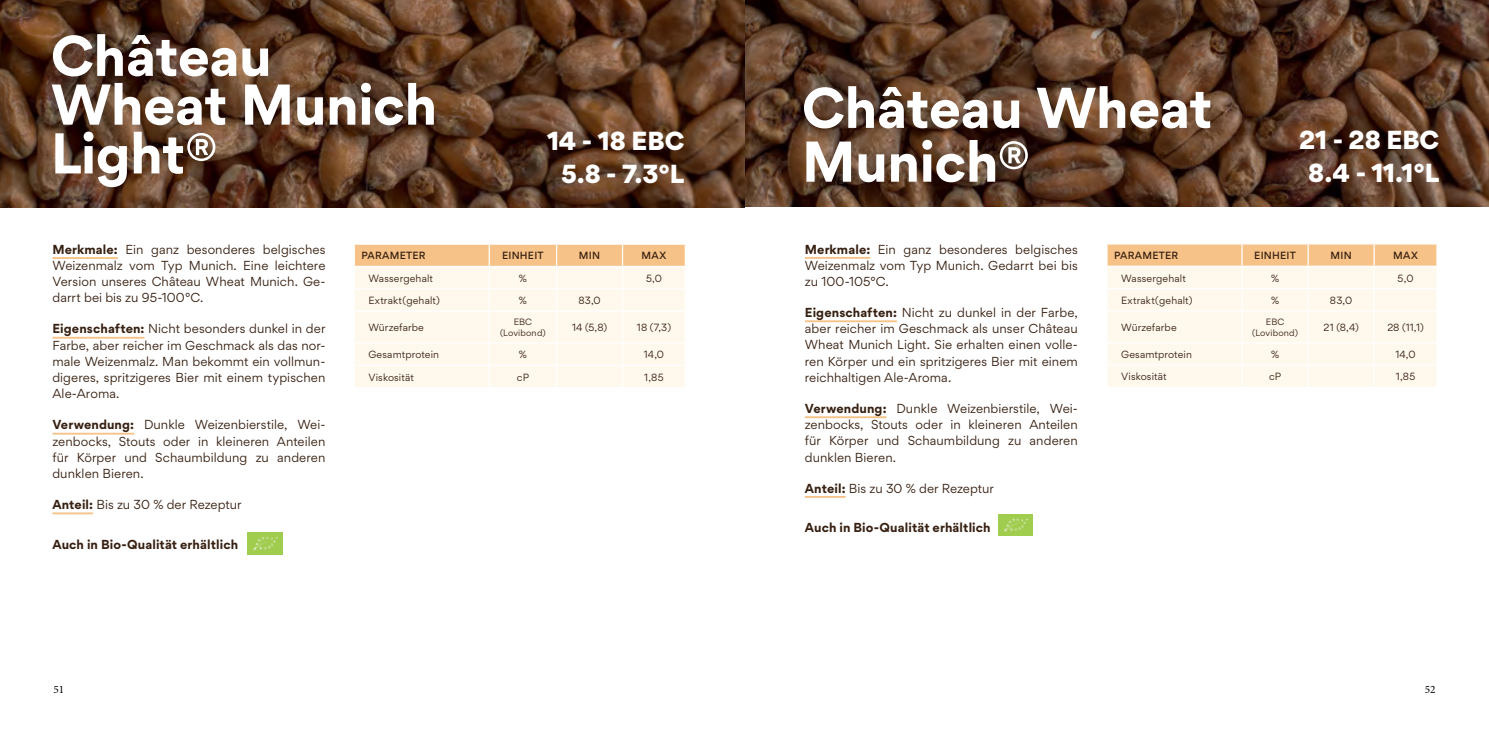
<style>
.page{position:relative;width:1489px;height:745px;background:#fff}
.page>*{position:absolute;margin:0;border:0;box-sizing:border-box;transform-origin:0 0}
.t1{font:700 55px/48.8px "Gordita";letter-spacing:-.01em;color:#fff}
.t2{font:900 25px/32.5px "Gordita";color:#fff;text-align:center}
.t3{font:12.5px/16.2px "Gordita";letter-spacing:.005em;color:#372011;text-align:justify}
.t4{font:700 12.5px "Gordita";letter-spacing:.01em;color:#372011}
.t5{font:11.25px "Minion Pro";color:#000}
.t6{font:10px "Gordita";letter-spacing:.015em;color:#372011}
.t7{font:500 10px "Gordita";letter-spacing:.02em;color:#372011}
.t8{font:8.75px/10.5px "Gordita";letter-spacing:.02em;color:#372011;text-align:center}
.s1{font-weight:700}
</style>
<div class="page">
<img style="left:0;top:0;width:1488px;height:207px">
<svg style="left:1107px;top:244px;width:330px;height:143px;background:#fdf0df"></svg>
<hr style="left:1373px;top:386px;width:64px;height:2px;background:#fff">
<hr style="left:804px;top:257px;width:66px;height:2px;background:#f6c287">
<hr style="left:804px;top:320px;width:92px;height:2px;background:#f6c287">
<hr style="left:804px;top:416px;width:82px;height:2px;background:#f6c287">
<hr style="left:804px;top:495px;width:41px;height:2px;background:#f6c287">
<img style="left:998px;top:514px;width:34px;height:21px">
<svg style="left:354px;top:244px;width:331px;height:143px;background:#fdf0df"></svg>
<hr style="left:52px;top:257px;width:66px;height:2px;background:#f6c287">
<hr style="left:52px;top:336px;width:92px;height:2px;background:#f6c287">
<hr style="left:52px;top:432px;width:82px;height:2px;background:#f6c287">
<hr style="left:52px;top:512px;width:41px;height:2px;background:#f6c287">
<img style="left:248px;top:532px;width:34px;height:21px">
<h1 class="t1" style="left:51px;top:31px;width:388px">Château<br>Wheat Munich<br>Light®</h1>
<h2 class="t2" style="left:547px;top:124px;width:139px">14 - 18 EBC<br>5.8 - 7.3°L</h2>
<p class="t3" style="left:52px;top:241px;width:274px"><span class="s1">Merkmale:</span> Ein ganz besonderes belgisches Weizenmalz vom Typ Munich. Eine leichtere Version unseres Château Wheat Munich. Ge&shy;darrt bei bis zu 95-100°C.</p>
<p class="t3" style="left:52px;top:320px;width:274px"><span class="s1">Eigenschaften:</span> Nicht besonders dunkel in der Farbe, aber reicher im Geschmack als das nor&shy;male Weizenmalz. Man bekommt ein vollmun&shy;digeres, spritzigeres Bier mit einem typischen Ale-Aroma.</p>
<p class="t3" style="left:52px;top:416px;width:274px"><span class="s1">Verwendung:</span> Dunkle Weizenbierstile, Wei&shy;zenbocks, Stouts oder in kleineren Anteilen für Körper und Schaumbildung zu anderen dunklen Bieren.</p>
<p class="t3" style="left:52px;top:496px;width:191px"><span class="s1">Anteil:</span> Bis zu 30 % der Rezeptur</p>
<p class="t4" style="left:52px;top:534px;width:187px">Auch in Bio-Qualität erhältlich</p>
<p class="t7" style="left:361px;top:249px;width:66px">PARAMETER</p>
<p class="t7" style="left:502px;top:249px;width:43px">EINHEIT</p>
<p class="t7" style="left:579px;top:249px;width:23px">MIN</p>
<p class="t7" style="left:641px;top:249px;width:26px">MAX</p>
<p class="t6" style="left:368px;top:271px;width:66px">Wassergehalt</p>
<p class="t6" style="left:519px;top:271px;width:10px">%</p>
<p class="t6" style="left:646px;top:271px;width:17px">5,0</p>
<p class="t6" style="left:368px;top:293px;width:73px">Extrakt(gehalt)</p>
<p class="t6" style="left:519px;top:293px;width:10px">%</p>
<p class="t6" style="left:578px;top:293px;width:24px">83,0</p>
<p class="t6" style="left:368px;top:320px;width:57px">Würzefarbe</p>
<p class="t8" style="left:500px;top:316px;width:47px">EBC (Lovibond)</p>
<p class="t6" style="left:572px;top:320px;width:36px">14 (5,8)</p>
<p class="t6" style="left:637px;top:320px;width:36px">18 (7,3)</p>
<p class="t6" style="left:368px;top:347px;width:72px">Gesamtprotein</p>
<p class="t6" style="left:519px;top:347px;width:10px">%</p>
<p class="t6" style="left:643px;top:347px;width:22px">14,0</p>
<p class="t6" style="left:368px;top:370px;width:47px">Viskosität</p>
<p class="t6" style="left:517px;top:370px;width:14px">cP</p>
<p class="t6" style="left:644px;top:370px;width:21px">1,85</p>
<h1 class="t1" style="left:801px;top:80px;width:412px;line-height:53.8px">Château Wheat<br>Munich®</h1>
<h2 class="t2" style="left:1298px;top:123px;width:142px">21 - 28 EBC<br>8.4 - 11.1°L</h2>
<p class="t3" style="left:804px;top:240px;width:274px"><span class="s1">Merkmale:</span> Ein ganz besonderes belgisches Weizenmalz vom Typ Munich. Gedarrt bei bis zu 100-105°C.</p>
<p class="t3" style="left:804px;top:304px;width:274px"><span class="s1">Eigenschaften:</span> Nicht zu dunkel in der Farbe, aber reicher im Geschmack als unser Château Wheat Munich Light. Sie erhalten einen volle&shy;ren Körper und ein spritzigeres Bier mit einem reichhaltigen Ale-Aroma.</p>
<p class="t3" style="left:804px;top:400px;width:274px"><span class="s1">Verwendung:</span> Dunkle Weizenbierstile, Wei&shy;zenbocks, Stouts oder in kleineren Anteilen für Körper und Schaumbildung zu anderen dunklen Bieren.</p>
<p class="t3" style="left:804px;top:479px;width:191px"><span class="s1">Anteil:</span> Bis zu 30 % der Rezeptur</p>
<p class="t4" style="left:804px;top:518px;width:187px">Auch in Bio-Qualität erhältlich</p>
<p class="t7" style="left:1113px;top:248px;width:66px">PARAMETER</p>
<p class="t7" style="left:1254px;top:248px;width:43px">EINHEIT</p>
<p class="t7" style="left:1330px;top:248px;width:23px">MIN</p>
<p class="t7" style="left:1392px;top:248px;width:26px">MAX</p>
<p class="t6" style="left:1121px;top:271px;width:66px">Wassergehalt</p>
<p class="t6" style="left:1270px;top:271px;width:10px">%</p>
<p class="t6" style="left:1397px;top:271px;width:17px">5,0</p>
<p class="t6" style="left:1121px;top:293px;width:73px">Extrakt(gehalt)</p>
<p class="t6" style="left:1270px;top:293px;width:10px">%</p>
<p class="t6" style="left:1329px;top:293px;width:24px">83,0</p>
<p class="t6" style="left:1121px;top:320px;width:57px">Würzefarbe</p>
<p class="t8" style="left:1252px;top:316px;width:47px">EBC (Lovibond)</p>
<p class="t6" style="left:1323px;top:320px;width:37px">21 (8,4)</p>
<p class="t6" style="left:1387px;top:320px;width:38px">28 (11,1)</p>
<p class="t6" style="left:1121px;top:347px;width:72px">Gesamtprotein</p>
<p class="t6" style="left:1270px;top:347px;width:10px">%</p>
<p class="t6" style="left:1395px;top:347px;width:22px">14,0</p>
<p class="t6" style="left:1121px;top:370px;width:47px">Viskosität</p>
<p class="t6" style="left:1268px;top:370px;width:14px">cP</p>
<p class="t6" style="left:1395px;top:370px;width:21px">1,85</p>
<p class="t5" style="left:54px;top:681px;width:12px">51</p>
<p class="t5" style="left:1424px;top:681px;width:12px">52</p>
</div>
